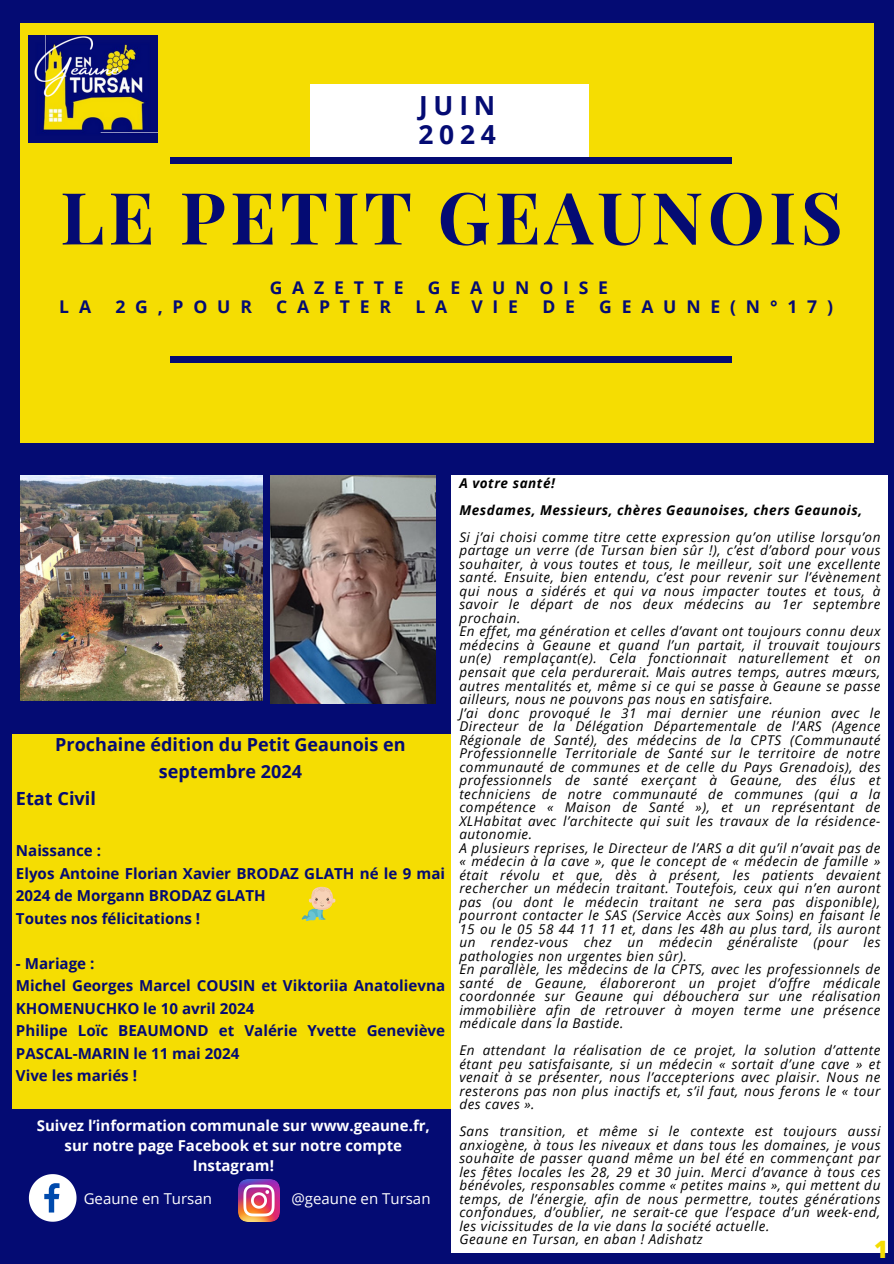
<style>
.page{position:relative;width:894px;height:1264px;background:#fff}
.page>*{position:absolute;margin:0;border:0;box-sizing:border-box;transform-origin:0 0}
.t1{font:700 72px "Playfair Display";letter-spacing:.06em;color:#040b73}
.t2{font:700 26.4px/29.2px "Open Sans";letter-spacing:.22em;color:#040b73}
.t3{font:800 24px "Open Sans";color:#f5dd02}
.t4{font:700 18.15px "Open Sans";color:#040b73}
.t5{font:700 18px/27px "Open Sans";color:#040b73;text-align:center}
.t6{font:700 17.55px "Open Sans";letter-spacing:.56em;color:#040b73}
.t7{font:700 15.15px/22.5px "Open Sans";color:#040b73}
.t8{font:700 15px/20.2px "Open Sans";color:#fff;text-align:center}
.t9{font:15px "Open Sans";color:#fff}
.t10{font:italic 13.5px/13.5px "Open Sans";letter-spacing:.04em;color:#000;text-align:justify}
.t11{font:italic 700 13.5px "Open Sans";letter-spacing:.04em;color:#000}
</style>
<div class="page">
<div style="left:0;top:0;width:893px;height:1263px;background:#040b73"></div>
<div style="left:12px;top:734px;width:439px;height:374px;background:#f5dd02"></div>
<div style="left:20px;top:23px;width:853px;height:419px;background:#f5dd02"></div>
<div style="left:310px;top:85px;width:278px;height:76px;background:#fff"></div>
<div style="left:170px;top:157px;width:561px;height:6px;background:#040b73"></div>
<div style="left:170px;top:356px;width:561px;height:7px;background:#040b73"></div>
<img style="left:20px;top:475px;width:242px;height:225px">
<svg style="left:29px;top:1174px;width:47px;height:47px"></svg>
<img style="left:29px;top:36px;width:128px;height:106px">
<div style="left:451px;top:475px;width:436px;height:777px;background:#fff"></div>
<img style="left:238px;top:1179px;width:42px;height:42px">
<svg style="left:301px;top:886px;width:34px;height:35px"></svg>
<img style="left:270px;top:475px;width:165px;height:229px">
<p class="t2" style="left:418px;top:90px;width:79px">JUIN<br>2024</p>
<h3 class="t1" style="left:60px;top:167px;width:783px">LE PETIT GEAUNOIS</h3>
<p class="t6" style="left:269px;top:275px;width:135px">GAZETTE</p>
<p class="t6" style="left:428px;top:275px;width:182px">GEAUNOISE</p>
<p class="t6" style="left:59px;top:294px;width:33px">L A</p>
<p class="t6" style="left:115px;top:294px;width:138px">2G,POUR</p>
<p class="t6" style="left:276px;top:294px;width:116px">CAPTER</p>
<p class="t6" style="left:415px;top:294px;width:33px">L A</p>
<p class="t6" style="left:471px;top:294px;width:48px">VIE</p>
<p class="t6" style="left:542px;top:294px;width:34px">D E</p>
<p class="t6" style="left:599px;top:294px;width:235px">GEAUNE(N°17)</p>
<p class="t5" style="left:55px;top:730px;width:351px">Prochaine édition du Petit Geaunois en septembre 2024</p>
<p class="t4" style="left:16px;top:786px;width:82px">Etat Civil</p>
<p class="t7" style="left:16px;top:838px;width:430px">Naissance :<br>Elyos Antoine Florian Xavier BRODAZ GLATH né le 9 mai<br>2024 de Morgann BRODAZ GLATH<br>Toutes nos félicitations !</p>
<p class="t7" style="left:16px;top:951px;width:430px">- Mariage :<br>Michel Georges Marcel COUSIN et Viktoriia Anatolievna<br>KHOMENUCHKO le 10 avril 2024<br>Philipe Loïc BEAUMOND et Valérie Yvette Geneviève<br>PASCAL-MARIN le 11 mai 2024<br>Vive les mariés !</p>
<p class="t8" style="left:37px;top:1114px;width:394px">Suivez l’information communale sur www.geaune.fr, sur notre page Facebook et sur notre compte<br>Instagram!</p>
<p class="t9" style="left:84px;top:1187px;width:130px">Geaune en Tursan</p>
<p class="t9" style="left:291px;top:1187px;width:140px">@geaune en Tursan</p>
<p class="t11" style="left:459px;top:473px;width:97px">A votre santé!</p>
<p class="t11" style="left:459px;top:500px;width:404px">Mesdames, Messieurs, chères Geaunoises, chers Geaunois,</p>
<p class="t10" style="left:459px;top:530px;width:422px">Si j’ai choisi comme titre cette expression qu’on utilise lorsqu’on partage un verre (de Tursan bien sûr !), c’est d’abord pour vous souhaiter, à vous toutes et tous, le meilleur, soit une excellente santé. Ensuite, bien entendu, c’est pour revenir sur l’évènement qui nous a sidérés et qui va nous impacter toutes et tous, à savoir le départ de nos deux médecins au 1er septembre prochain.</p>
<p class="t10" style="left:459px;top:624px;width:422px">En effet, ma génération et celles d’avant ont toujours connu deux médecins à Geaune et quand l’un partait, il trouvait toujours un(e) remplaçant(e). Cela fonctionnait naturellement et on pensait que cela perdurerait. Mais autres temps, autres mœurs, autres mentalités et, même si ce qui se passe à Geaune se passe ailleurs, nous ne pouvons pas nous en satisfaire.</p>
<h4 class="t10" style="left:459px;top:705px;width:422px">J’ai donc provoqué le 31 mai dernier une réunion avec le Directeur de la Délégation Départementale de l’ARS (Agence Régionale de Santé), des médecins de la CPTS (Communauté Professionnelle Territoriale de Santé sur le territoire de notre communauté de communes et de celle du Pays Grenadois), des professionnels de santé exerçant à Geaune, des élus et techniciens de notre communauté de communes (qui a la compétence « Maison de Santé »), et un représentant de XLHabitat avec l’architecte qui suit les travaux de la résidence&shy;autonomie.</h4>
<p class="t10" style="left:459px;top:840px;width:422px">A plusieurs reprises, le Directeur de l’ARS a dit qu’il n’avait pas de « médecin à la cave », que le concept de « médecin de famille » était révolu et que, dès à présent, les patients devaient rechercher un médecin traitant. Toutefois, ceux qui n’en auront pas (ou dont le médecin traitant ne sera pas disponible), pourront contacter le SAS (Service Accès aux Soins) en faisant le 15 ou le 05 58 44 11 11 et, dans les 48h au plus tard, ils auront un rendez-vous chez un médecin généraliste (pour les pathologies non urgentes bien sûr).</p>
<h4 class="t10" style="left:459px;top:962px;width:422px">En parallèle, les médecins de la CPTS, avec les professionnels de santé de Geaune, élaboreront un projet d’offre médicale coordonnée sur Geaune qui débouchera sur une réalisation immobilière afin de retrouver à moyen terme une présence médicale dans la Bastide.</h4>
<h5 class="t10" style="left:459px;top:1043px;width:422px">En attendant la réalisation de ce projet, la solution d’attente étant peu satisfaisante, si un médecin « sortait d’une cave » et venait à se présenter, nous l’accepterions avec plaisir. Nous ne resterons pas non plus inactifs et, s’il faut, nous ferons le « tour des caves ».</h5>
<h5 class="t10" style="left:459px;top:1124px;width:422px">Sans transition, et même si le contexte est toujours aussi anxiogène, à tous les niveaux et dans tous les domaines, je vous souhaite de passer quand même un bel été en commençant par les fêtes locales les 28, 29 et 30 juin. Merci d’avance à tous ces bénévoles, responsables comme « petites mains », qui mettent du temps, de l’énergie, afin de nous permettre, toutes générations confondues, d’oublier, ne serait-ce que l’espace d’un week-end, les vicissitudes de la vie dans la société actuelle.</h5>
<p class="t10" style="left:459px;top:1232px;width:245px">Geaune en Tursan, en aban ! Adishatz</p>
<p class="t3" style="left:873px;top:1232px;width:16px">1</p>
</div>
